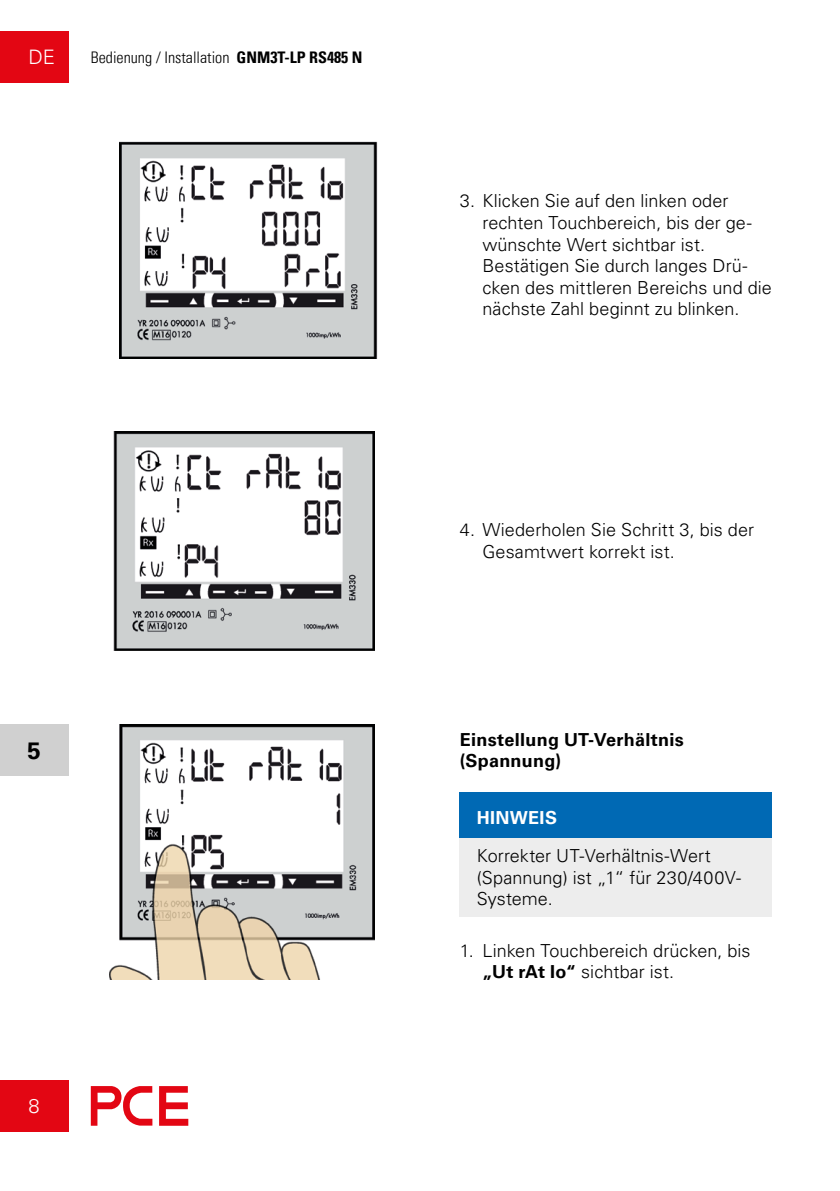
<style>
.page{position:relative;width:840px;height:1191px;background:#fff}
.page>*{position:absolute;margin:0;border:0;box-sizing:border-box;transform-origin:0 0}
.t1{font:700 24px "Univers LT Pro 65";color:#000}
.t2{font:300 20px "Univers LT Pro 45";color:#fff}
.t3{font:300 18px/21.6px "Univers LT Pro 45";letter-spacing:.005em;color:#000}
.t4{font:700 18px/21.6px "Univers LT Pro 65";letter-spacing:.015em;color:#000}
.t5{font:700 18px "Univers LT Pro 65";letter-spacing:.02em;color:#fff}
.t6{font:300 condensed 16px "Univers LT Pro";color:#000}
.s1{font-weight:700}
.s2{font-family:"Univers LT Pro 65";font-weight:700}
</style>
<div class="page">
<div style="left:0;top:31px;width:68px;height:51px;background:#e30613"></div>
<div style="left:0;top:1080px;width:68px;height:51px;background:#e30613"></div>
<svg style="left:91px;top:1086px;width:97px;height:39px"></svg>
<img style="left:119px;top:142px;width:259px;height:217px">
<img style="left:113px;top:431px;width:261px;height:219px">
<img style="left:109px;top:724px;width:265px;height:255px">
<div style="left:0;top:724px;width:68px;height:51px;background:#d0d0d0"></div>
<div style="left:459px;top:792px;width:312px;height:45px;background:#0069b4"></div>
<div style="left:459px;top:837px;width:312px;height:79px;background:#ededed"></div>
<p class="t2" style="left:28px;top:44px;width:28px">DE</p>
<p class="t6" style="left:91px;top:46px;width:273px">Bedienung / Installation <span class="s1">GNM3T-LP RS485 N</span></p>
<h1 class="t1" style="left:27px;top:733px;width:15px">5</h1>
<p class="t2" style="left:28px;top:1093px;width:13px">8</p>
<p class="t3" style="left:482px;top:190px;width:291px;text-indent:-23px">3. Klicken Sie auf den linken oder rechten Touchbereich, bis der ge&shy;wünschte Wert sichtbar ist.<br>Bestätigen Sie durch langes Drü&shy;cken des mittleren Bereichs und die nächste Zahl beginnt zu blinken.</p>
<p class="t3" style="left:482px;top:519px;width:273px;text-indent:-23px">4. Wiederholen Sie Schritt 3, bis der<br>Gesamtwert korrekt ist.</p>
<p class="t4" style="left:459px;top:727px;width:225px">Einstellung UT-Verhältnis (Spannung)</p>
<p class="t5" style="left:476px;top:805px;width:82px">HINWEIS</p>
<p class="t3" style="left:476px;top:844px;width:265px">Korrekter UT-Verhältnis-Wert (Spannung) ist „1“ für 230/400V-<br>Systeme.</p>
<p class="t3" style="left:482px;top:939px;width:269px;text-indent:-23px">1. Linken Touchbereich drücken, bis <span class="s2">„Ut rAt Io“</span> sichtbar ist.</p>
</div>
